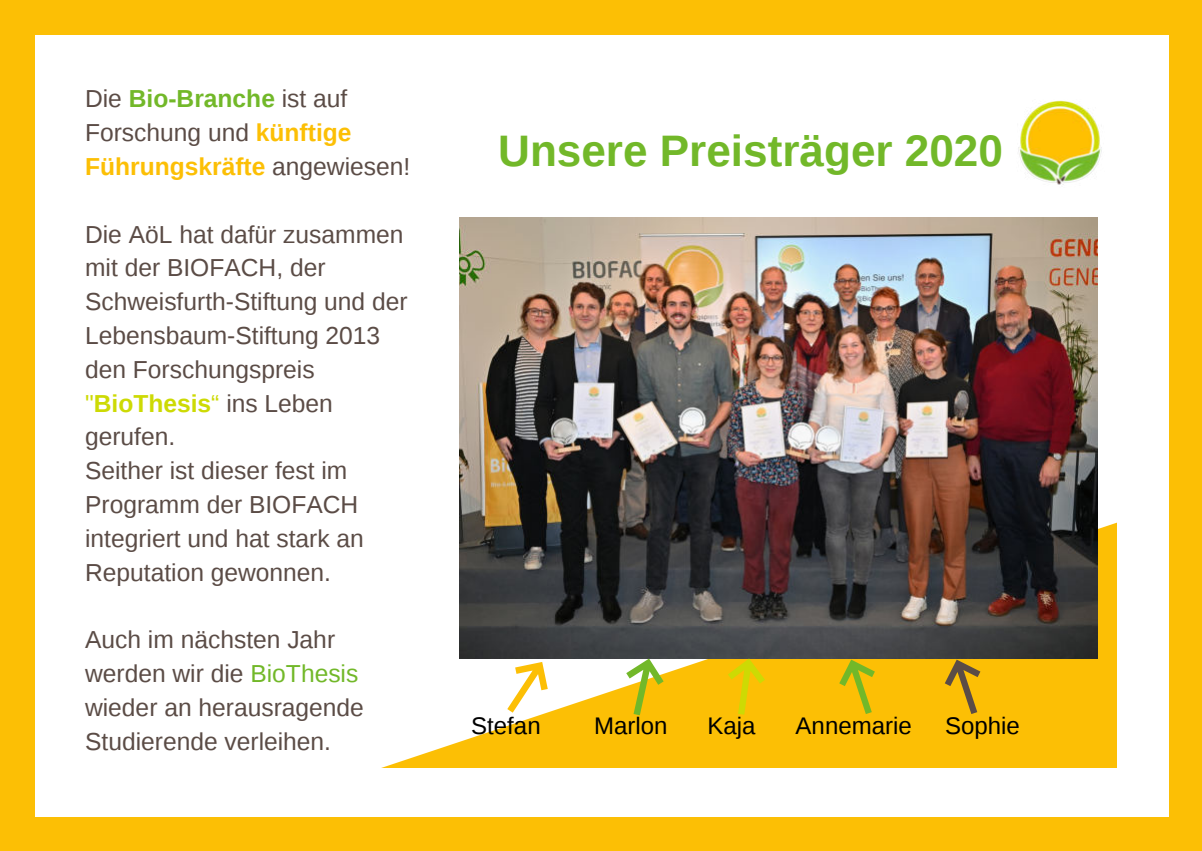
<style>
.page{position:relative;width:1202px;height:851px;background:#fff}
.page>*{position:absolute;margin:0;border:0;box-sizing:border-box;transform-origin:0 0}
.t1{font:700 44px "Liberation Sans";color:#72b829}
.t2{font:24.6px/33.8px "Liberation Sans";color:#5b4c46}
.t3{font:24px "Liberation Sans";color:#000}
.s1{font-weight:700;color:#72b829}
.s2{font-weight:700;color:#fcbf05}
.s3{color:#cdda04}
.s4{font-weight:700;color:#cdda04}
.s5{color:#72b829}
</style>
<div class="page">
<div style="left:0;top:0;width:1199px;height:35px;background:#fcbf05"></div>
<div style="left:0;top:0;width:35px;height:850px;background:#fcbf05"></div>
<img style="left:1018px;top:100px;width:84px;height:85px">
<svg style="left:381px;top:492px;width:736px;height:276px;fill:#fcbf05"></svg>
<img style="left:459px;top:217px;width:638px;height:441px">
<div style="left:0;top:817px;width:1202px;height:33px;background:#fcbf05"></div>
<div style="left:1168px;top:0;width:34px;height:850px;background:#fcbf05"></div>
<svg style="left:507px;top:662px;width:41px;height:50px"></svg>
<svg style="left:626px;top:658px;width:37px;height:57px"></svg>
<svg style="left:728px;top:658px;width:37px;height:56px;background:#ebc405"></svg>
<svg style="left:839px;top:659px;width:36px;height:55px;background:#d3bc0f"></svg>
<svg style="left:944px;top:659px;width:36px;height:55px;background:#cc9d17"></svg>
<p class="t2" style="left:85px;top:83px;width:327px">Die <span class="s1">Bio-Branche</span> ist auf<br>Forschung und <span class="s2">künftige<br>Führungskräfte</span> angewiesen!</p>
<p class="t2" style="left:85px;top:218px;width:324px">Die AöL hat dafür zusammen mit der BIOFACH, der<br>Schweisfurth-Stiftung und der<br>Lebensbaum-Stiftung 2013 den Forschungspreis <span class="s3">"</span><span class="s4">BioThesis</span><span class="s3">“</span> ins Leben gerufen.<br>Seither ist dieser fest im<br>Programm der BIOFACH integriert und hat stark an<br>Reputation gewonnen.</p>
<p class="t2" style="left:85px;top:624px;width:280px">Auch im nächsten Jahr werden wir die <span class="s5">BioThesis </span>wieder an herausragende<br>Studierende verleihen.</p>
<h1 class="t1" style="left:498px;top:121px;width:506px">Unsere Preisträger 2020</h1>
<p class="t3" style="left:471px;top:711px;width:71px">Stefan</p>
<p class="t3" style="left:594px;top:711px;width:75px">Marlon</p>
<p class="t3" style="left:707px;top:711px;width:50px">Kaja</p>
<p class="t3" style="left:795px;top:711px;width:118px">Annemarie</p>
<p class="t3" style="left:945px;top:711px;width:76px">Sophie</p>
</div>
